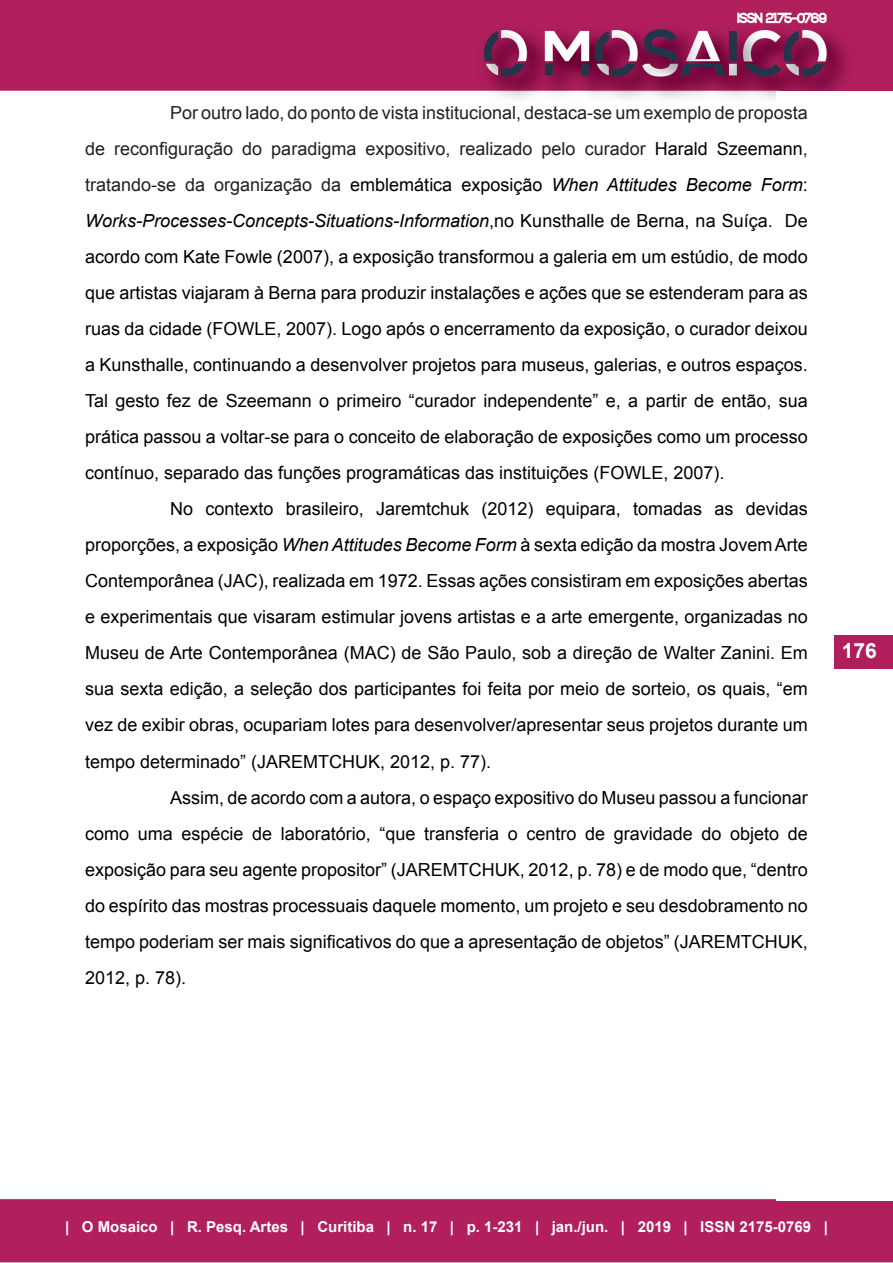
<style>
.page{position:relative;width:893px;height:1263px;background:#fff}
.page>*{position:absolute;margin:0;border:0;box-sizing:border-box;transform-origin:0 0}
.t1{font:700 21px "Arial";color:#fff}
.Corpo{font:18px/36px "Arial";color:#000;text-align:justify}
.t2{font:700 15px "Arial";color:#fff}
.s1{color:#231f20}
.s2{font-style:italic}
</style>
<div class="page">
<img style="left:0;top:0;width:893px;height:1263px">
<div style="left:777px;top:92px;width:116px;height:1109px;background:#fff"></div>
<div style="left:834px;top:635px;width:59px;height:33px;background:#b01f5c"></div>
<p class="Corpo" style="left:85px;top:95px;width:724px;text-indent:85px"><span class="s1">Por outro lado, do ponto de vista institucional, destaca-se um exemplo de proposta de reconfiguração do paradigma expositivo, realizado pelo curador</span> Harald Szeemann<span class="s1">, tratando-se da organização da</span> emblemática exposição <span class="s2">When Attitudes Become Form</span>:<br><span class="s2">Works-Processes-Concepts-Situations-Information</span>,no Kunsthalle de Berna, na Suíça. De acordo com Kate Fowle (2007), a exposição transformou a galeria em um estúdio, de modo que artistas viajaram à Berna para produzir instalações e ações que se estenderam para as ruas da cidade (FOWLE, 2007). Logo após o encerramento da exposição, o curador deixou a Kunsthalle, continuando a desenvolver projetos para museus, galerias, e outros espaços.<br>Tal gesto fez de Szeemann o primeiro “curador independente” e, a partir de então, sua prática passou a voltar-se para o conceito de elaboração de exposições como um processo contínuo, separado das funções programáticas das instituições (FOWLE, 2007).</p>
<p class="Corpo" style="left:85px;top:491px;width:724px;text-indent:85px">No contexto brasileiro, Jaremtchuk (2012) equipara, tomadas as devidas proporções, a exposição <span class="s2">When Attitudes Become Form</span> à sexta edição da mostra Jovem Arte Contemporânea (JAC), realizada em 1972. Essas ações consistiram em exposições abertas e experimentais que visaram estimular jovens artistas e a arte emergente, organizadas no Museu de Arte Contemporânea (MAC) de São Paulo, sob a direção de Walter Zanini. Em sua sexta edição, a seleção dos participantes foi feita por meio de sorteio, os quais, “em vez de exibir obras, ocupariam lotes para desenvolver/apresentar seus projetos durante um tempo determinado” (JAREMTCHUK, 2012, p. 77).</p>
<p class="Corpo" style="left:85px;top:779px;width:724px;text-indent:85px">Assim, de acordo com a autora, o espaço expositivo do Museu passou a funcionar como uma espécie de laboratório, “que transferia o centro de gravidade do objeto de exposição para seu agente propositor” (JAREMTCHUK, 2012, p. 78) e de modo que, “dentro do espírito das mostras processuais daquele momento, um projeto e seu desdobramento no tempo poderiam ser mais significativos do que a apresentação de objetos” (JAREMTCHUK, 2012, p. 78).</p>
<p class="t1" style="left:842px;top:636px;width:37px">176</p>
<p class="t2" style="left:65px;top:1217px;width:764px">| O Mosaico | R. Pesq. Artes | Curitiba | n. 17 | p. 1-231 | jan./jun. | 2019 | ISSN 2175-0769 |</p>
</div>
